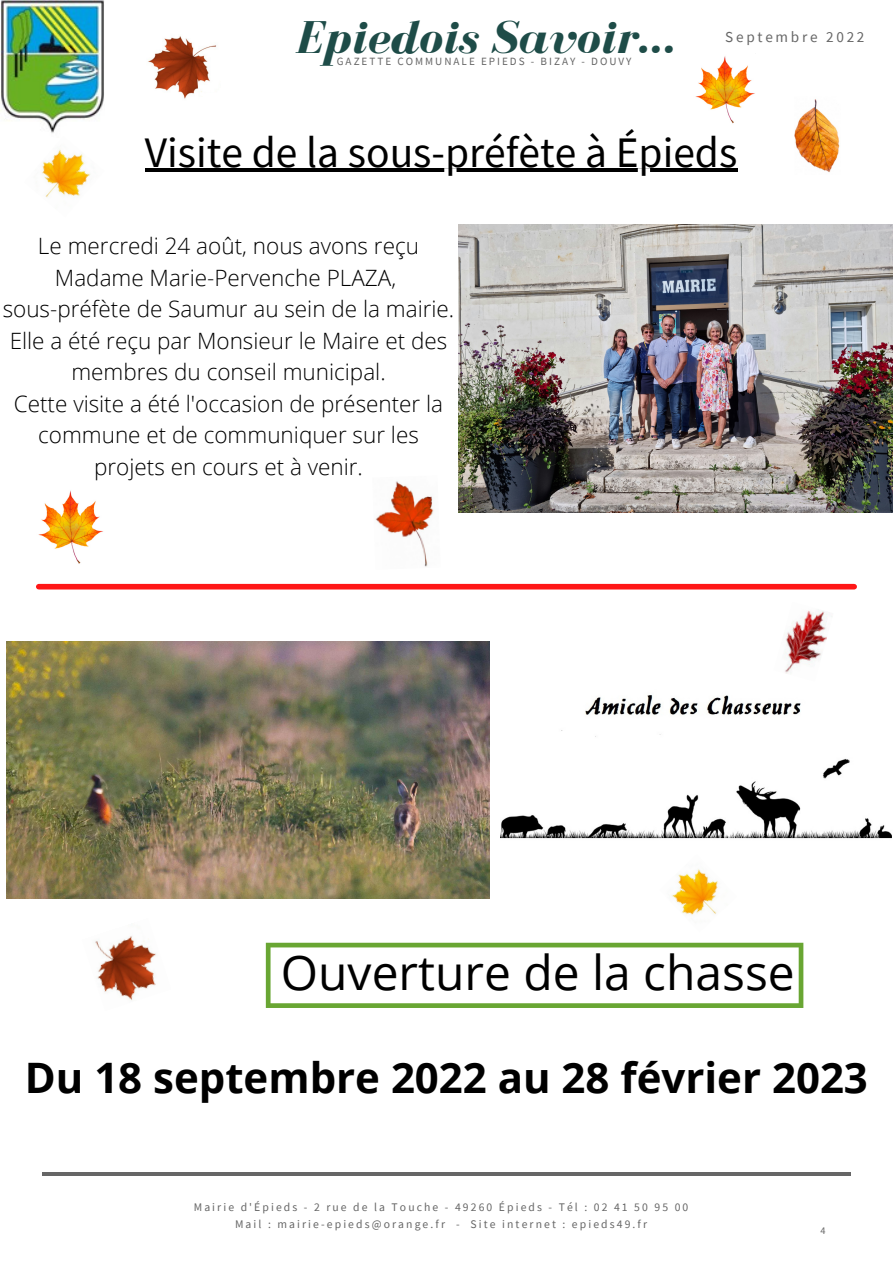
<style>
.page{position:relative;width:893px;height:1264px;background:#fff}
.page>*{position:absolute;margin:0;border:0;box-sizing:border-box;transform-origin:0 0}
.t1{font:47.85px "Open Sans";color:#000}
.t2{font:italic 700 47.4px "Bodoni FLF";color:#1e4c48}
.t3{font:43.5px "Source Sans Pro";color:#000}
.t4{font:700 42px "Open Sans";color:#000}
.t5{font:300 22.5px/31.5px "Open Sans";color:#000;text-align:center}
.t6{font:15.15px "Source Sans Pro";letter-spacing:.18em;color:#666}
.t7{font:11.7px/16.8px "Source Sans Pro";letter-spacing:.18em;color:#666;text-align:center}
.t8{font:11.1px "Source Sans Pro";letter-spacing:.18em;color:#666}
.t9{font:10.2px "Source Sans Pro";color:#666}
</style>
<div class="page">
<hr style="left:42px;top:1172px;width:808px;height:4px;background:#666">
<div style="left:39px;top:584px;width:815px;height:5px;background:#ff1616"></div>
<img style="left:0;top:1px;width:104px;height:132px">
<img style="left:459px;top:224px;width:433px;height:288px">
<img style="left:7px;top:641px;width:482px;height:258px">
<svg style="left:266px;top:942px;width:537px;height:65px"></svg>
<img style="left:500px;top:695px;width:392px;height:144px">
<img style="left:695px;top:56px;width:60px;height:68px">
<img style="left:794px;top:99px;width:46px;height:74px">
<img style="left:95px;top:936px;width:61px;height:65px">
<img style="left:148px;top:36px;width:69px;height:63px">
<img style="left:42px;top:149px;width:49px;height:49px">
<img style="left:671px;top:869px;width:47px;height:46px">
<img style="left:785px;top:610px;width:47px;height:64px">
<img style="left:38px;top:490px;width:66px;height:74px">
<hr style="left:145px;top:169px;width:592px;height:3px;background:#000">
<img style="left:375px;top:481px;width:59px;height:86px">
<h2 class="t2" style="left:295px;top:12px;width:381px">Epiedois Savoir...</h2>
<p class="t8" style="left:337px;top:55px;width:296px">GAZETTE COMMUNALE EPIEDS - BIZAY - DOUVY</p>
<p class="t6" style="left:725px;top:27px;width:141px">Septembre 2022</p>
<h3 class="t3" style="left:145px;top:124px;width:594px">Visite de la sous-préfète à Épieds</h3>
<p class="t5" style="left:3px;top:230px;width:453px">Le mercredi 24 août, nous avons reçu Madame Marie-Pervenche PLAZA, sous-préfète de Saumur au sein de la mairie.<br>Elle a été reçu par Monsieur le Maire et des membres du conseil municipal.<br>Cette visite a été l'occasion de présenter la commune et de communiquer sur les projets en cours et à venir.</p>
<h1 class="t1" style="left:281px;top:938px;width:515px">Ouverture de la chasse</h1>
<h3 class="t4" style="left:25px;top:1047px;width:844px">Du 18 septembre 2022 au 28 février 2023</h3>
<p class="t7" style="left:194px;top:1198px;width:496px">Mairie d'Épieds - 2 rue de la Touche - 49260 Épieds - Tél : 02 41 50 95 00<br>Mail : mairie-epieds@orange.fr - Site internet : epieds49.fr</p>
<p class="t9" style="left:820px;top:1224px;width:7px">4</p>
</div>
